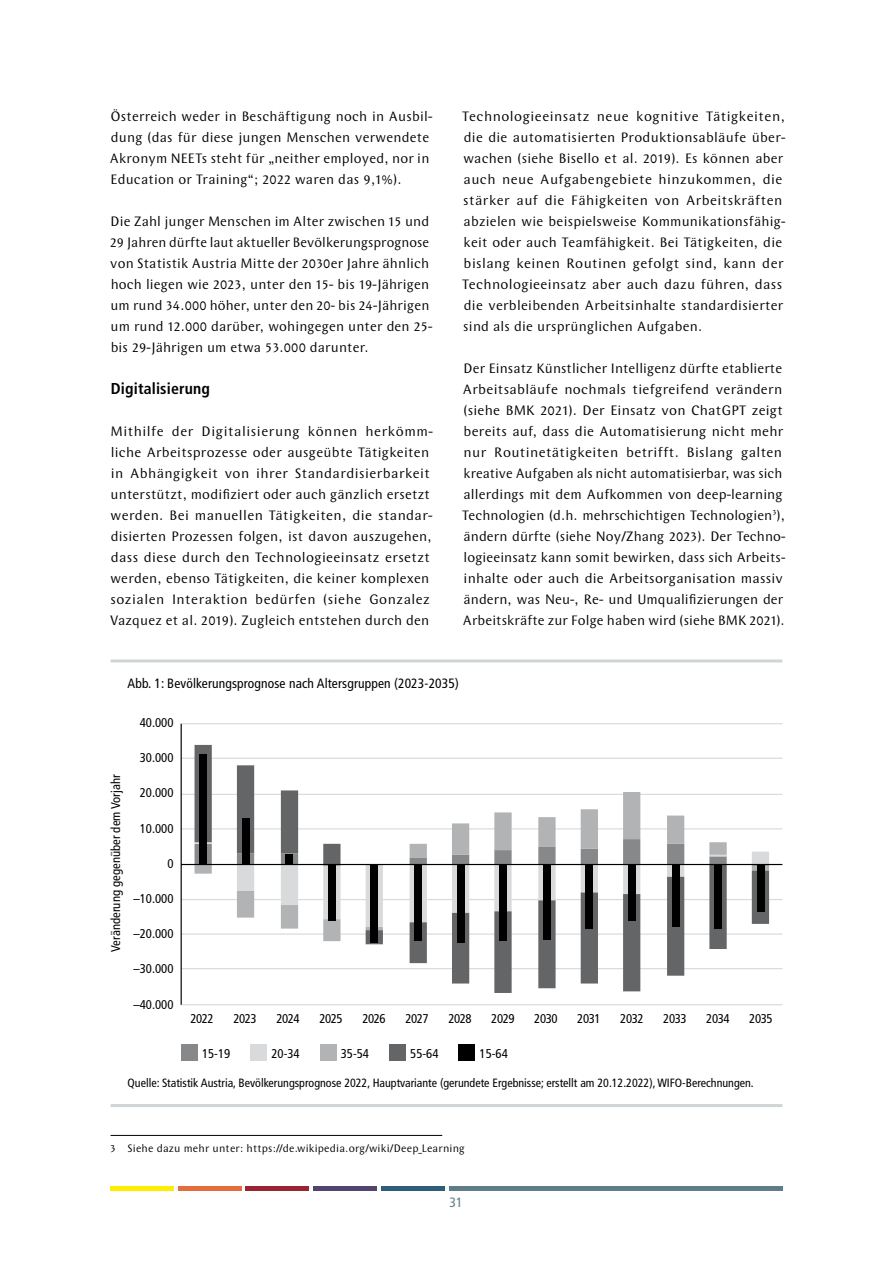
<style>
.page{position:relative;width:893px;height:1263px;background:#fff}
.page>*{position:absolute;margin:0;border:0;box-sizing:border-box;transform-origin:0 0}
.t1{font:700 condensed 15.75px "Frutiger LT Std";letter-spacing:.01em;color:#000}
.Fließtext_DT{font:14.25px/21px "Wunderlich OT";letter-spacing:.015em;color:#000}
.t2{font:condensed 13.5px "Frutiger LT Std";letter-spacing:.01em;color:#000}
.t3{font:condensed 13.5px "Frutiger LT Std";color:#5f7d88}
.t4{font:condensed 12.75px "Frutiger LT Std";color:#000}
.t5{font:condensed 12px "Frutiger LT Std";color:#000}
.P_Fusszeile{font:11.25px "Wunderlich OT";letter-spacing:.015em;color:#000}
</style>
<div class="page">
<div style="left:111px;top:1186px;width:63px;height:5px;background:#ffed00"></div>
<div style="left:178px;top:1186px;width:64px;height:5px;background:#e56c3d"></div>
<div style="left:246px;top:1186px;width:63px;height:5px;background:#9b2433"></div>
<div style="left:313px;top:1186px;width:64px;height:5px;background:#4f456f"></div>
<div style="left:381px;top:1186px;width:63px;height:5px;background:#2f5e78"></div>
<div style="left:449px;top:1186px;width:333px;height:5px;background:#5f7d88"></div>
<hr style="left:111px;top:1135px;width:331px;height:1px;background:#000">
<hr style="left:111px;top:659px;width:671px;height:3px;background:#cfd4d7">
<hr style="left:111px;top:1104px;width:671px;height:3px;background:#cfd4d7">
<hr style="left:181px;top:723px;width:601px;height:1px;background:#d9dadb">
<hr style="left:181px;top:758px;width:601px;height:1px;background:#d9dadb">
<hr style="left:181px;top:794px;width:601px;height:1px;background:#d9dadb">
<hr style="left:181px;top:828px;width:601px;height:1px;background:#d9dadb">
<hr style="left:181px;top:899px;width:601px;height:1px;background:#d9dadb">
<hr style="left:181px;top:933px;width:601px;height:2px;background:#d9dadb">
<hr style="left:181px;top:968px;width:601px;height:1px;background:#d9dadb">
<hr style="left:181px;top:1004px;width:601px;height:1px;background:#d9dadb">
<svg style="left:195px;top:745px;width:574px;height:248px"></svg>
<div style="left:181px;top:1045px;width:16px;height:16px;background:#87888a"></div>
<div style="left:251px;top:1045px;width:16px;height:16px;background:#d9dadb"></div>
<div style="left:320px;top:1045px;width:16px;height:16px;background:#b1b3b4"></div>
<div style="left:389px;top:1045px;width:17px;height:16px;background:#646567"></div>
<div style="left:459px;top:1045px;width:16px;height:16px;background:#000"></div>
<div style="left:199px;top:754px;width:8px;height:110px;background:#000"></div>
<div style="left:242px;top:819px;width:7px;height:45px;background:#000"></div>
<div style="left:286px;top:855px;width:7px;height:9px;background:#000"></div>
<div style="left:328px;top:864px;width:8px;height:57px;background:#000"></div>
<div style="left:371px;top:864px;width:7px;height:79px;background:#000"></div>
<div style="left:415px;top:864px;width:7px;height:77px;background:#000"></div>
<div style="left:457px;top:864px;width:7px;height:79px;background:#000"></div>
<div style="left:499px;top:864px;width:8px;height:77px;background:#000"></div>
<div style="left:543px;top:864px;width:8px;height:76px;background:#000"></div>
<div style="left:586px;top:864px;width:7px;height:65px;background:#000"></div>
<div style="left:628px;top:864px;width:7px;height:57px;background:#000"></div>
<div style="left:672px;top:864px;width:7px;height:63px;background:#000"></div>
<div style="left:714px;top:864px;width:8px;height:65px;background:#000"></div>
<div style="left:757px;top:864px;width:7px;height:47px;background:#000"></div>
<hr style="left:181px;top:724px;width:1px;height:281px;background:#000">
<hr style="left:181px;top:864px;width:601px;height:1px;background:#000">
<p class="Fließtext_DT" style="left:110px;top:106px;width:324px">Österreich weder in Beschäftigung noch in Ausbil&shy;dung (das für diese jungen Menschen verwendete Akronym NEETs steht für „neither employed, nor in Education or Training“; 2022 waren das 9,1%).</p>
<p class="Fließtext_DT" style="left:110px;top:211px;width:324px">Die Zahl junger Menschen im Alter zwischen 15 und 29 Jahren dürfte laut aktueller Bevölkerungsprognose von Statistik Austria Mitte der 2030er Jahre ähnlich hoch liegen wie 2023, unter den 15- bis 19-Jährigen um rund 34.000 höher, unter den 20- bis 24-Jährigen um rund 12.000 darüber, wohingegen unter den 25- bis 29-Jährigen um etwa 53.000 darunter.</p>
<h3 class="t1" style="left:111px;top:379px;width:101px">Digitalisierung</h3>
<p class="Fließtext_DT" style="left:110px;top:421px;width:324px">Mithilfe der Digitalisierung können herkömm&shy;liche Arbeitsprozesse oder ausgeübte Tätigkeiten in Abhängigkeit von ihrer Standardisierbarkeit unterstützt, modifiziert oder auch gänzlich ersetzt werden. Bei manuellen Tätigkeiten, die standar&shy;disierten Prozessen folgen, ist davon auszugehen, dass diese durch den Technologieeinsatz ersetzt werden, ebenso Tätigkeiten, die keiner komplexen sozialen Interaktion bedürfen (siehe Gonzalez Vazquez et al. 2019). Zugleich entstehen durch den</p>
<p class="Fließtext_DT" style="left:462px;top:106px;width:324px">Technologieeinsatz neue kognitive Tätigkeiten, die die automatisierten Produktionsabläufe über&shy;wachen (siehe Bisello et al. 2019). Es können aber auch neue Aufgabengebiete hinzukommen, die stärker auf die Fähigkeiten von Arbeitskräften abzielen wie beispielsweise Kommunikationsfähig&shy;keit oder auch Teamfähigkeit. Bei Tätigkeiten, die bislang keinen Routinen gefolgt sind, kann der Technologieeinsatz aber auch dazu führen, dass die verbleibenden Arbeitsinhalte standardisierter sind als die ursprünglichen Aufgaben.</p>
<p class="Fließtext_DT" style="left:462px;top:358px;width:325px">Der Einsatz Künstlicher Intelligenz dürfte etablierte Arbeitsabläufe nochmals tiefgreifend verändern (siehe BMK 2021). Der Einsatz von ChatGPT zeigt bereits auf, dass die Automatisierung nicht mehr nur Routinetätigkeiten betrifft. Bislang galten kreative Aufgaben als nicht automatisierbar, was sich allerdings mit dem Aufkommen von deep-learning Technologien (d.h. mehrschichtigen Technologien<sup>3</sup>), ändern dürfte (siehe Noy/Zhang 2023). Der Techno&shy;logieeinsatz kann somit bewirken, dass sich Arbeits&shy;inhalte oder auch die Arbeitsorganisation massiv ändern, was Neu-, Re- und Umqualifizierungen der Arbeitskräfte zur Folge haben wird (siehe BMK 2021).</p>
<p class="t2" style="left:128px;top:675px;width:333px">Abb. 1: Bevölkerungsprognose nach Altersgruppen (2023-2035)</p>
<p class="t4" style="left:108px;top:952px;width:179px;rotate:-90deg">Veränderung gegenüber dem Vorjahr</p>
<p class="t4" style="left:140px;top:715px;width:35px">40.000</p>
<p class="t4" style="left:140px;top:750px;width:35px">30.000</p>
<p class="t4" style="left:140px;top:785px;width:35px">20.000</p>
<p class="t4" style="left:140px;top:821px;width:35px">10.000</p>
<p class="t4" style="left:167px;top:856px;width:8px">0</p>
<p class="t4" style="left:133px;top:891px;width:42px">–10.000</p>
<p class="t4" style="left:133px;top:926px;width:42px">–20.000</p>
<p class="t4" style="left:133px;top:961px;width:42px">–30.000</p>
<p class="t4" style="left:133px;top:997px;width:42px">–40.000</p>
<p class="t4" style="left:190px;top:1011px;width:25px">2022</p>
<p class="t4" style="left:233px;top:1011px;width:25px">2023</p>
<p class="t4" style="left:276px;top:1011px;width:25px">2024</p>
<p class="t4" style="left:319px;top:1011px;width:25px">2025</p>
<p class="t4" style="left:362px;top:1011px;width:25px">2026</p>
<p class="t4" style="left:405px;top:1011px;width:25px">2027</p>
<p class="t4" style="left:448px;top:1011px;width:25px">2028</p>
<p class="t4" style="left:491px;top:1011px;width:25px">2029</p>
<p class="t4" style="left:534px;top:1011px;width:25px">2030</p>
<p class="t4" style="left:577px;top:1011px;width:25px">2031</p>
<p class="t4" style="left:620px;top:1011px;width:25px">2032</p>
<p class="t4" style="left:663px;top:1011px;width:25px">2033</p>
<p class="t4" style="left:706px;top:1011px;width:25px">2034</p>
<p class="t4" style="left:749px;top:1011px;width:25px">2035</p>
<p class="t4" style="left:202px;top:1046px;width:30px">15-19</p>
<p class="t4" style="left:271px;top:1046px;width:30px">20-34</p>
<p class="t4" style="left:341px;top:1046px;width:30px">35-54</p>
<p class="t4" style="left:410px;top:1046px;width:30px">55-64</p>
<p class="t4" style="left:480px;top:1046px;width:30px">15-64</p>
<p class="t5" style="left:128px;top:1076px;width:628px">Quelle: Statistik Austria, Bevölkerungsprognose 2022, Hauptvariante (gerundete Ergebnisse; erstellt am 20.12.2022), WIFO-Berechnungen.</p>
<p class="P_Fusszeile" style="left:110px;top:1142px;width:356px">3 Siehe dazu mehr unter: https://de.wikipedia.org/wiki/Deep_Learning</p>
<p class="t3" style="left:449px;top:1195px;width:15px">31</p>
</div>
